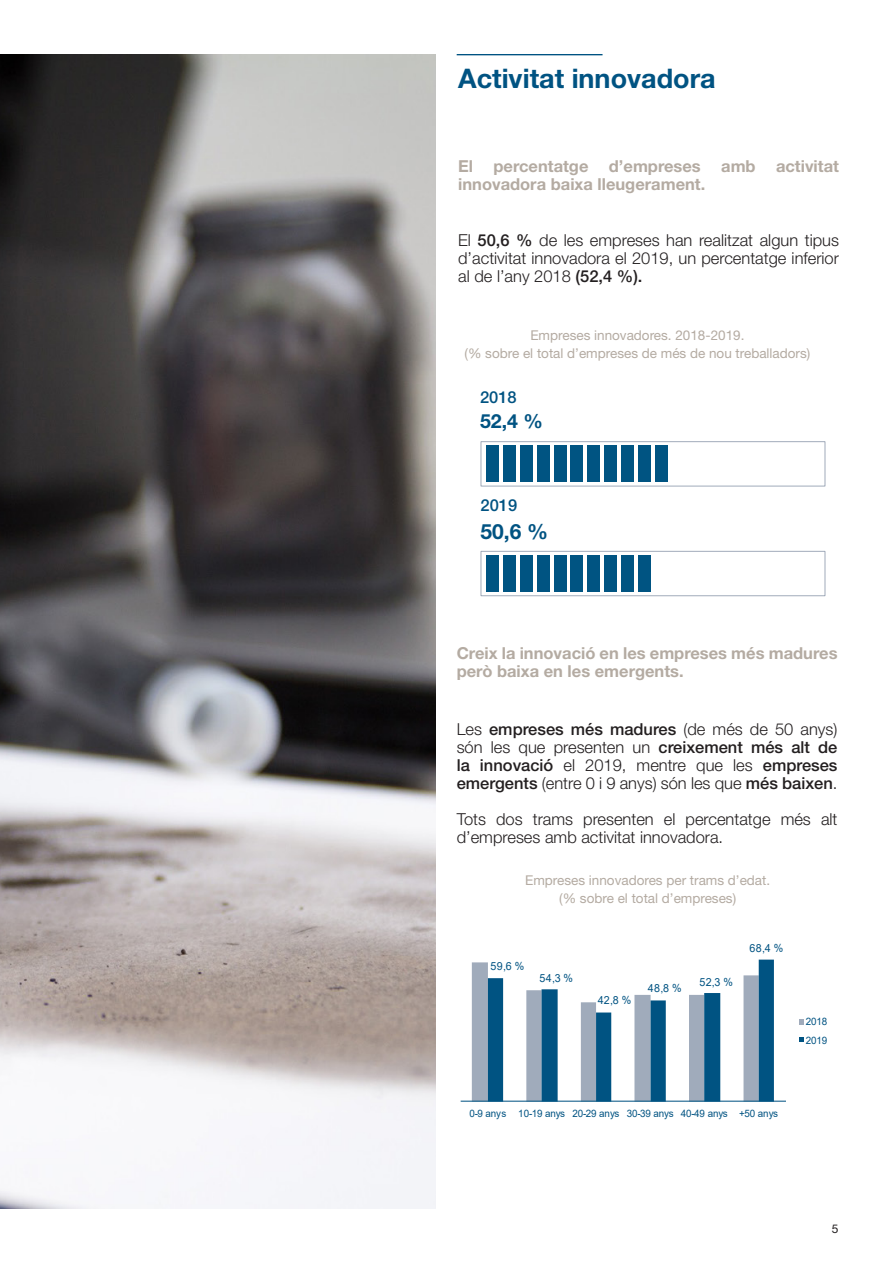
<style>
.page{position:relative;width:893px;height:1263px;background:#fff}
.page>*{position:absolute;margin:0;border:0;box-sizing:border-box;transform-origin:0 0}
.SUBTITULOS{font:700 27px "Helvetica Neue LT Std";color:#005382}
.t1{font:700 21px "Helvetica Neue LT Std";color:#005382}
.t2{font:700 19.5px "Helvetica Neue LT Std";color:#005382}
.TEXT{font:300 16.5px/18px "Helvetica Neue LT Std";color:#231f20;text-align:justify}
.TEXT-2{font:700 16.5px/18px "Helvetica Neue LT Std";color:#b4aba2}
.t3{font:500 16.5px "Helvetica Neue LT Std";color:#005382}
.TEXT-3{font:13.5px "Helvetica Neue LT Std";color:#b4aba2}
.t4{font:12px "Helvetica Neue LT Std";color:#231f20}
.t5{font:11.1px "Arial";letter-spacing:.025em;color:#005382;scale:.96 1}
.t6{font:10.2px/18.3px "Arial";letter-spacing:-.01em;color:#005382;scale:.96 1}
.s1{font-weight:500}
</style>
<div class="page">
<hr style="left:457px;top:54px;width:145px;height:1px;background:#005382">
<img style="left:0;top:54px;width:436px;height:1155px">
<svg style="left:472px;top:959px;width:302px;height:142px"></svg>
<hr style="left:461px;top:1101px;width:325px;height:1px;background:#005382">
<svg style="left:799px;top:1019px;width:4px;height:5px"></svg>
<svg style="left:799px;top:1037px;width:4px;height:5px"></svg>
<div style="left:480px;top:441px;width:345px;height:45px;background:#fff;border:1px solid #a1abba"></div>
<div style="left:486px;top:446px;width:13px;height:36px;background:#005482"></div>
<div style="left:503px;top:446px;width:13px;height:36px;background:#005482"></div>
<div style="left:520px;top:446px;width:12px;height:36px;background:#005482"></div>
<div style="left:537px;top:446px;width:12px;height:36px;background:#005482"></div>
<div style="left:554px;top:446px;width:12px;height:36px;background:#005482"></div>
<div style="left:571px;top:446px;width:12px;height:36px;background:#005482"></div>
<div style="left:588px;top:446px;width:12px;height:36px;background:#005482"></div>
<div style="left:605px;top:446px;width:12px;height:36px;background:#005482"></div>
<div style="left:621px;top:446px;width:13px;height:36px;background:#005482"></div>
<div style="left:638px;top:446px;width:13px;height:36px;background:#005482"></div>
<div style="left:655px;top:446px;width:13px;height:36px;background:#005482"></div>
<div style="left:480px;top:551px;width:345px;height:45px;background:#fff;border:1px solid #a1abba"></div>
<div style="left:486px;top:555px;width:13px;height:37px;background:#005482"></div>
<div style="left:503px;top:555px;width:13px;height:37px;background:#005482"></div>
<div style="left:520px;top:555px;width:12px;height:37px;background:#005482"></div>
<div style="left:537px;top:555px;width:12px;height:37px;background:#005482"></div>
<div style="left:554px;top:555px;width:12px;height:37px;background:#005482"></div>
<div style="left:571px;top:555px;width:12px;height:37px;background:#005482"></div>
<div style="left:588px;top:555px;width:12px;height:37px;background:#005482"></div>
<div style="left:605px;top:555px;width:12px;height:37px;background:#005482"></div>
<div style="left:621px;top:555px;width:13px;height:37px;background:#005482"></div>
<div style="left:638px;top:555px;width:13px;height:37px;background:#005482"></div>
<p class="SUBTITULOS" style="left:458px;top:62px;width:259px">Activitat innovadora</p>
<p class="TEXT-2" style="left:458px;top:156px;width:382px">El percentatge d’empreses amb activitat innovadora baixa lleugerament.</p>
<p class="TEXT" style="left:458px;top:231px;width:382px">El <span class="s1">50,6 %</span> de les empreses han realitzat algun tipus d’activitat innovadora el 2019, un percentatge inferior al de l’any 2018 <span class="s1">(52,4 %).</span></p>
<p class="TEXT-3" style="left:530px;top:327px;width:216px">Empreses innovadores. 2018-2019.</p>
<p class="TEXT-3" style="left:464px;top:345px;width:347px">(% sobre el total d’empreses de més de nou treballadors)</p>
<p class="t3" style="left:480px;top:387px;width:38px">2018</p>
<p class="t2" style="left:480px;top:409px;width:64px">52,4 %</p>
<p class="t3" style="left:480px;top:495px;width:38px">2019</p>
<p class="t1" style="left:480px;top:519px;width:69px">50,6 %</p>
<p class="TEXT-2" style="left:457px;top:644px;width:382px">Creix la innovació en les empreses més madures però baixa en les emergents.</p>
<p class="TEXT" style="left:457px;top:719px;width:382px">Les <span class="s1">empreses més madures</span> (de més de 50 anys) són les que presenten un <span class="s1">creixement més alt de la innovació</span> el 2019, mentre que les <span class="s1">empreses emergents</span> (entre 0 i 9 anys) són les que <span class="s1">més baixen</span>.</p>
<p class="TEXT" style="left:457px;top:809px;width:382px">Tots dos trams presenten el percentatge més alt d’empreses amb activitat innovadora.</p>
<p class="TEXT-3" style="left:525px;top:872px;width:247px">Empreses innovadores per trams d’edat.</p>
<p class="TEXT-3" style="left:559px;top:890px;width:179px">(% sobre el total d’empreses)</p>
<p class="t5" style="left:491px;top:958px;width:37px">59,6 %</p>
<p class="t5" style="left:539px;top:970px;width:37px">54,3 %</p>
<p class="t5" style="left:598px;top:993px;width:37px">42,8 %</p>
<p class="t5" style="left:648px;top:980px;width:37px">48,8 %</p>
<p class="t5" style="left:699px;top:975px;width:37px">52,3 %</p>
<p class="t5" style="left:750px;top:940px;width:37px">68,4 %</p>
<p class="t6" style="left:806px;top:1012px;width:24px">2018<br>2019</p>
<p class="t6" style="left:469px;top:1104px;width:323px">0-9 anys 10-19 anys 20-29 anys 30-39 anys 40-49 anys +50 anys</p>
<p class="t4" style="left:832px;top:1222px;width:8px">5</p>
</div>
